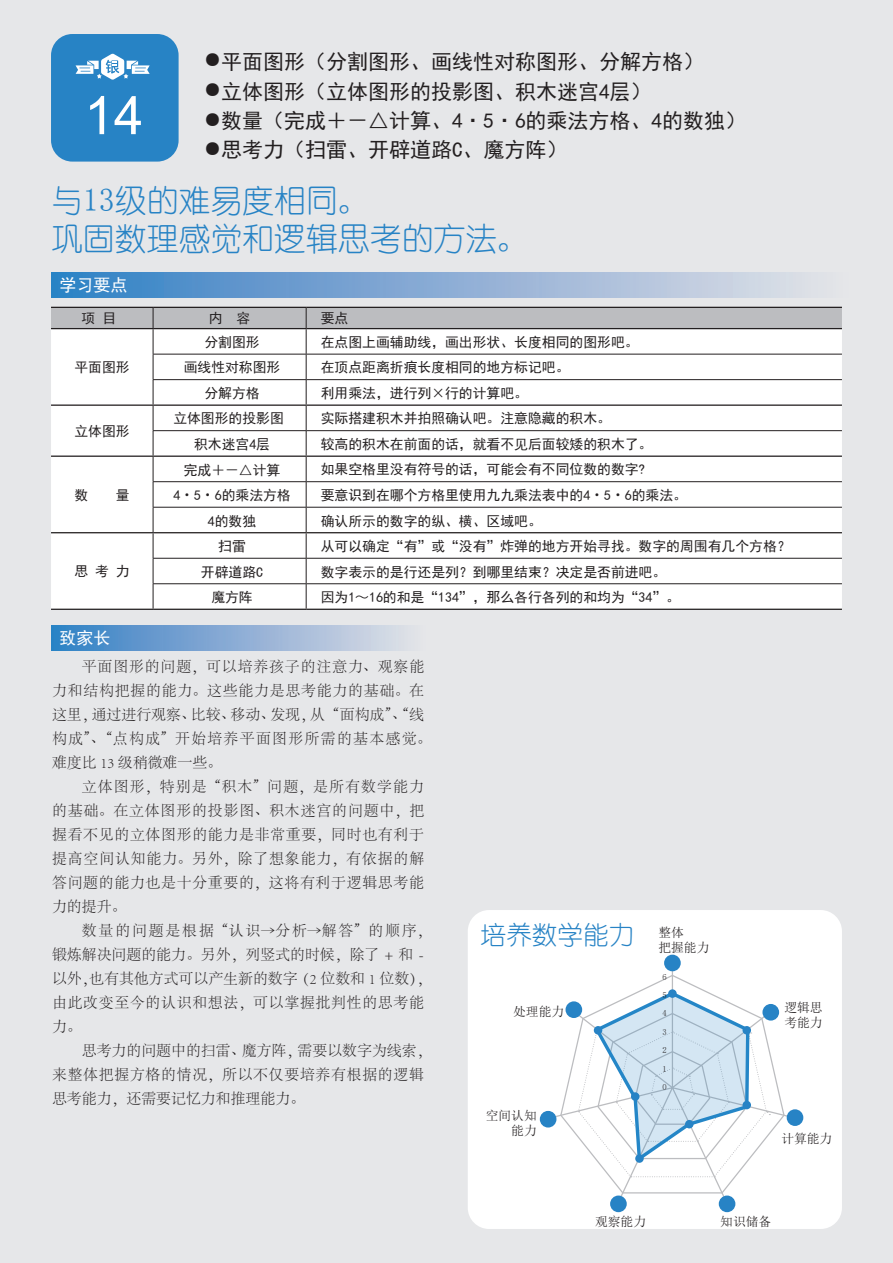
<style>
.page{position:relative;width:893px;height:1263px;background:#e6e7e9}
.page>*{position:absolute;margin:0;border:0;box-sizing:border-box;transform-origin:0 0}
.t1{font:53.1px "Arial";color:#fff}
.t2{font:31.95px/38.2px "You Yuan";color:#2783c5}
.t3{font:25.5px "You Yuan";color:#2783c5}
.t4{font:21px/29.4px "Sim Hei";color:#231f20}
.t5{font:16.95px "Sim Hei";color:#fff}
.t6{font:16.95px/29.7px "Sim Sun";color:#231f20;text-align:justify}
.t7{font:300 14.85px/24px "Adobe Song Std";letter-spacing:.045em;color:#231f20}
.t8{font:300 14.85px/24px "Adobe Song Std";color:#231f20}
.t9{font:13.8px/25.7px "Sim Hei";color:#231f20;text-align:center}
.t10{font:12.75px/15.3px "Sim Sun";color:#231f20}
.t11{font:8.55px/18.5px "Sim Sun";color:#231f20;text-align:justify}
.s1{font-family:"Koz Go Pr 6 N"}
</style>
<div class="page">
<div style="left:468px;top:910px;width:374px;height:319px;background:#fff;border-radius:21px"></div>
<div style="left:51px;top:34px;width:128px;height:128px;background:#2783c5;border-radius:21px"></div>
<div style="left:51px;top:272px;width:797px;height:26px;background:linear-gradient(to right,#317ec4,#e7e1e7)"></div>
<div style="left:51px;top:625px;width:374px;height:26px;background:linear-gradient(to right,#317ec4,#e6e1e7)"></div>
<svg style="left:51px;top:308px;width:791px;height:301px;background:#f4f4f4"></svg>
<hr style="left:51px;top:307px;width:102px;height:1px;background:#231f20">
<hr style="left:51px;top:328px;width:102px;height:1px;background:#231f20">
<hr style="left:51px;top:404px;width:102px;height:2px;background:#231f20">
<hr style="left:153px;top:307px;width:153px;height:1px;background:#231f20">
<hr style="left:306px;top:307px;width:536px;height:1px;background:#231f20">
<hr style="left:153px;top:328px;width:153px;height:1px;background:#231f20">
<hr style="left:306px;top:328px;width:536px;height:1px;background:#231f20">
<hr style="left:153px;top:404px;width:153px;height:2px;background:#231f20">
<hr style="left:306px;top:404px;width:536px;height:2px;background:#231f20">
<hr style="left:51px;top:455px;width:102px;height:2px;background:#231f20">
<hr style="left:153px;top:455px;width:153px;height:2px;background:#231f20">
<hr style="left:306px;top:455px;width:536px;height:2px;background:#231f20">
<hr style="left:51px;top:532px;width:102px;height:1px;background:#231f20">
<hr style="left:51px;top:609px;width:102px;height:1px;background:#231f20">
<hr style="left:153px;top:532px;width:153px;height:1px;background:#231f20">
<hr style="left:306px;top:532px;width:536px;height:1px;background:#231f20">
<hr style="left:153px;top:609px;width:153px;height:1px;background:#231f20">
<hr style="left:306px;top:609px;width:536px;height:1px;background:#231f20">
<div style="left:719px;top:1195px;width:16px;height:17px;background:#2783c5;border-radius:50%"></div>
<div style="left:787px;top:1109px;width:16px;height:17px;background:#2783c5;border-radius:50%"></div>
<div style="left:610px;top:1195px;width:17px;height:17px;background:#2783c5;border-radius:50%"></div>
<div style="left:540px;top:1111px;width:16px;height:16px;background:#2783c5;border-radius:50%"></div>
<div style="left:664px;top:955px;width:17px;height:16px;background:#2783c5;border-radius:50%"></div>
<svg style="left:553px;top:968px;width:240px;height:232px"></svg>
<div style="left:668px;top:989px;width:9px;height:9px;background:#2783c5;border-radius:50%"></div>
<div style="left:594px;top:1026px;width:8px;height:8px;background:#2783c5;border-radius:50%"></div>
<div style="left:742px;top:1026px;width:9px;height:8px;background:#2783c5;border-radius:50%"></div>
<div style="left:631px;top:1092px;width:8px;height:9px;background:#2783c5;border-radius:50%"></div>
<div style="left:742px;top:1101px;width:9px;height:8px;background:#2783c5;border-radius:50%"></div>
<div style="left:685px;top:1120px;width:9px;height:8px;background:#2783c5;border-radius:50%"></div>
<div style="left:635px;top:1154px;width:9px;height:9px;background:#2783c5;border-radius:50%"></div>
<svg style="left:76px;top:54px;width:74px;height:26px"></svg>
<h3 class="t4" style="left:221px;top:47px;width:526px;text-indent:-17px"><sup>●</sup>平面图形（分割图形、画线性对称图形、分解方格）<br>立体图形（立体图形的投影图、积木迷宫4层）<br>数量（完成＋－△计算、4·5·6的乘法方格、4的数独）思考力（扫雷、开辟道路C、魔方阵）</h3>
<p class="t6" style="left:204px;top:75px;width:19px">● ● ●</p>
<h2 class="t2" style="left:51px;top:182px;width:480px">与13级的难易度相同。<br>巩固数理感觉和逻辑思考的方法。</h2>
<h1 class="t1" style="left:84px;top:79px;width:61px">14</h1>
<p class="t5" style="left:60px;top:277px;width:70px">学习要点</p>
<p class="t9" style="left:82px;top:306px;width:36px">项 目</p>
<p class="t9" style="left:209px;top:306px;width:43px">内　容</p>
<p class="t9" style="left:321px;top:306px;width:29px">要点</p>
<p class="t9" style="left:74px;top:354px;width:57px">平面图形</p>
<p class="t9" style="left:173px;top:329px;width:119px">分割图形<br>画线性对称图形<br>分解方格<br>立体图形的投影图积木迷宫4层<br>完成＋－△计算<br>4<span class="s1">・</span>5<span class="s1">・</span>6的乘法方格<br>4的数独<br>扫雷<br>开辟道路C<br>魔方阵</p>
<p class="t9" style="left:321px;top:329px;width:471px;text-align:left">在点图上画辅助线，画出形状、长度相同的图形吧。<br>在顶点距离折痕长度相同的地方标记吧。<br>利用乘法，进行列×行的计算吧。<br>实际搭建积木并拍照确认吧。注意隐藏的积木。<br>较高的积木在前面的话，就看不见后面较矮的积木了。<br>如果空格里没有符号的话，可能会有不同位数的数字?<br>要意识到在哪个方格里使用九九乘法表中的4<span class="s1">・</span>5<span class="s1">・</span>6的乘法。<br>确认所示的数字的纵、横、区域吧。<br>从可以确定“有”或“没有”炸弹的地方开始寻找。数字的周围有几个方格？数字表示的是行还是列？到哪里结束？决定是否前进吧。<br>因为1～16的和是“134”，那么各行各列的和均为“34”。</p>
<p class="t9" style="left:74px;top:418px;width:57px">立体图形</p>
<p class="t9" style="left:74px;top:482px;width:57px">数　　量</p>
<p class="t9" style="left:74px;top:558px;width:57px">思 考 力</p>
<p class="t5" style="left:60px;top:630px;width:53px">致家长</p>
<p class="t7" style="left:52px;top:655px;width:381px;text-indent:30px">平面图形的问题，可以培养孩子的注意力、观察能力和结构把握的能力。这些能力是思考能力的基础。在这里，通过进行观察、比较、移动、发现，从“面构成”、“线构成”、“点构成”开始培养平面图形所需的基本感觉。难度比 13 级稍微难一些。</p>
<p class="t7" style="left:52px;top:775px;width:374px;text-align:justify;text-indent:30px">立体图形，特别是“积木”问题，是所有数学能力的基础。在立体图形的投影图、积木迷宫的问题中，把握看不见的立体图形的能力是非常重要，同时也有利于提高空间认知能力。另外，除了想象能力，有依据的解答问题的能力也是十分重要的，这将有利于逻辑思考能力的提升。</p>
<p class="t7" style="left:52px;top:919px;width:381px;text-indent:30px">数量的问题是根据“认识→分析→解答”的顺序，锻炼解决问题的能力。另外，列竖式的时候，除了 + 和 -以外，也有其他方式可以产生新的数字（2 位数和 1 位数），由此改变至今的认识和想法，可以掌握批判性的思考能力。</p>
<p class="t8" style="left:52px;top:1039px;width:381px;text-indent:30px">思考力的问题中的扫雷、魔方阵，需要以数字为线索，来整体把握方格的情况，所以不仅要培养有根据的逻辑思考能力，还需要记忆力和推理能力。</p>
<h3 class="t3" style="left:481px;top:921px;width:155px">培养数学能力</h3>
<p class="t10" style="left:513px;top:1003px;width:53px">处理能力</p>
<p class="t10" style="left:486px;top:1107px;width:53px;text-align:right">空间认知能力</p>
<p class="t10" style="left:658px;top:924px;width:53px">整体<br>把握能力</p>
<p class="t11" style="left:662px;top:967px;width:6px">6<br>5<br>4<br>3<br>2<br>1<br>0</p>
<p class="t10" style="left:784px;top:1000px;width:40px">逻辑思考能力</p>
<p class="t10" style="left:781px;top:1131px;width:53px">计算能力</p>
<p class="t10" style="left:595px;top:1214px;width:53px">观察能力</p>
<p class="t10" style="left:720px;top:1214px;width:53px">知识储备</p>
</div>
